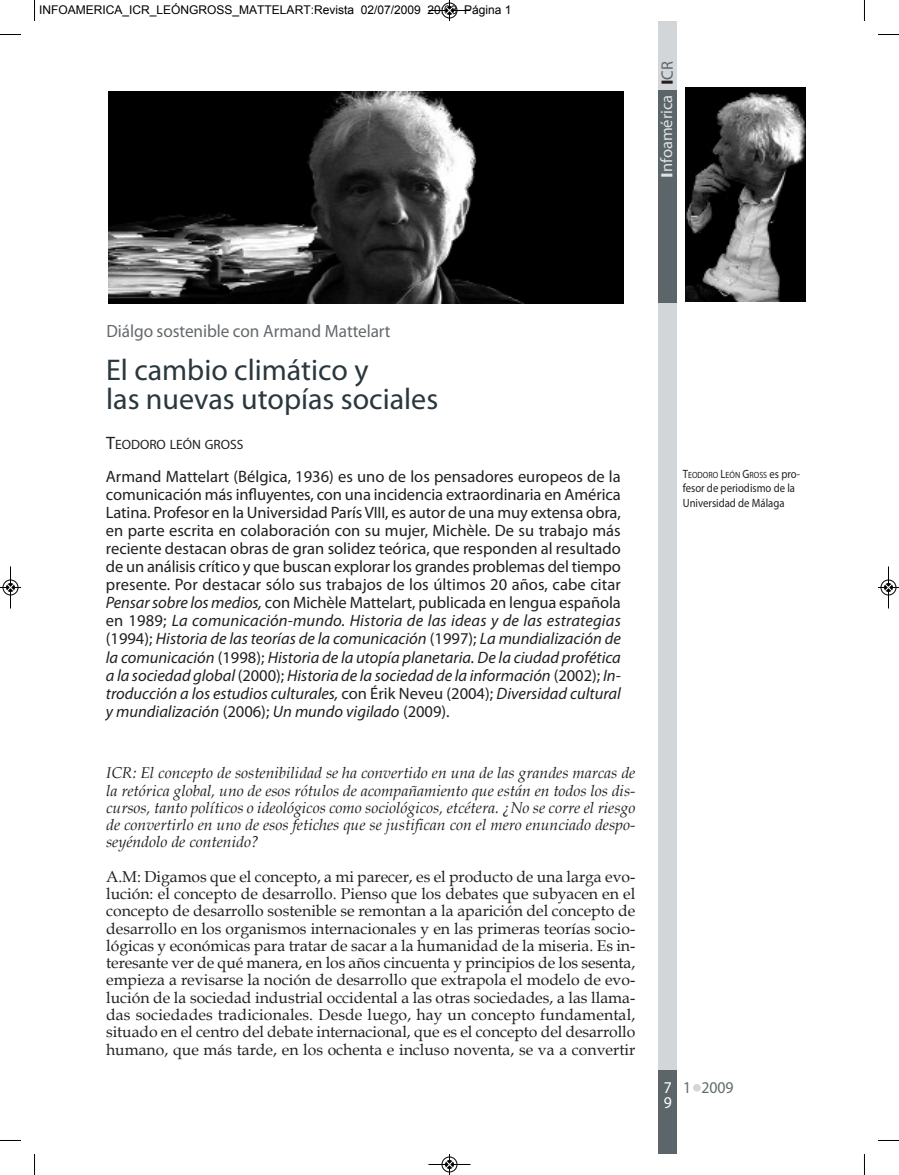
<style>
.page{position:relative;width:899px;height:1175px;background:#fff}
.page>*{position:absolute;margin:0;border:0;box-sizing:border-box;transform-origin:0 0}
.t1{font:30px/28.5px "Myriad Pro";color:#2a373d}
.t2{font:17.7px "Myriad Pro";letter-spacing:-.005em;color:#64696d}
.t3{font:16.5px/18px "Myriad Pro";letter-spacing:-.005em;color:#231f20;text-align:justify}
.t4{font:16.5px "Myriad Pro";color:#e0e3e4}
.t5{font:16.5px "Myriad Pro";color:#636c6e;scale:.95 1}
.t6{font:16.5px/15px "Myriad Pro";color:#fff;scale:.95 1}
.t7{font:15.75px/17.2px "Book Antiqua";color:#231f20;text-align:justify}
.t8{font:italic 15.75px/17.2px "Book Antiqua";color:#231f20;text-align:justify}
.t9{font:13.5px "Myriad Pro";color:#231f20}
.t10{font:12px "Arial";color:#000}
.t11{font:12px/14.2px "Myriad Pro";color:#231f20;scale:.89 1}
.t12{font:9px "Myriad Pro";color:#231f20;scale:.89 1}
.s1{font-weight:700}
.s2{font-weight:700;color:#231f20}
.s3{color:#5b656a}
.s4{font-size:18px}
.s5{font-style:italic}
.s6{font-size:12px}
</style>
<div class="page">
<div style="left:657px;top:35px;width:19px;height:1104px;background:#d3d6d8"></div>
<div style="left:692px;top:1084px;width:8px;height:7px;background:#d3d6d8;border-radius:50%"></div>
<div style="left:657px;top:35px;width:19px;height:268px;background:#5b656a"></div>
<div style="left:657px;top:1069px;width:19px;height:85px;background:#5b656a"></div>
<img style="left:108px;top:91px;width:515px;height:212px">
<div style="left:657px;top:21px;width:19px;height:69px;background:#d3d6d8"></div>
<img style="left:685px;top:88px;width:120px;height:214px">
<svg style="left:34px;top:0;width:1px;height:21px"></svg>
<svg style="left:0;top:34px;width:21px;height:1px"></svg>
<svg style="left:878px;top:34px;width:20px;height:1px"></svg>
<svg style="left:34px;top:1154px;width:1px;height:21px"></svg>
<svg style="left:0;top:1140px;width:21px;height:1px"></svg>
<svg style="left:878px;top:1140px;width:20px;height:1px"></svg>
<svg style="left:428px;top:0;width:43px;height:21px"></svg>
<svg style="left:428px;top:1154px;width:43px;height:21px"></svg>
<svg style="left:0;top:566px;width:21px;height:43px"></svg>
<svg style="left:878px;top:566px;width:20px;height:43px"></svg>
<p class="t10" style="left:39px;top:3px;width:474px">INFOAMERICA_ICR_LEÓNGROSS_MATTELART:Revista 02/07/2009 20:03 Página 1</p>
<p class="t4" style="left:660px;top:178px;width:118px;rotate:-90deg"><span class="s1">I</span>nfoamérica <span class="s2">I</span><span class="s3">Cr</span></p>
<p class="t2" style="left:106px;top:324px;width:286px">diálgo sostenible con Armand Mattelart</p>
<h1 class="t1" style="left:106px;top:358px;width:333px">el cambio climático y<br>las nuevas utopías sociales</h1>
<p class="t9" style="left:106px;top:440px;width:139px"><span class="s4">T</span>eodoro León Gross</p>
<p class="t3" style="left:106px;top:469px;width:516px">Armand Mattelart (Bélgica, 1936) es uno de los pensadores europeos de la comunicación más influyentes, con una incidencia extraordinaria en América Latina. Profesor en la Universidad ParísVIII, es autor de una muy extensa obra, en parte escrita en colaboración con su mujer, Michèle. de su trabajo más reciente destacan obras de gran solidez teórica, que responden al resultado de un análisis crítico y que buscan explorar los grandes problemas del tiempo presente. Por destacar sólo sus trabajos de los últimos 20 años, cabe citar <span class="s5">Pensarsobre los medios,</span> con Michèle Mattelart, publicada en lengua española en 1989; <span class="s5">La comunicación-mundo. Historia de las ideas y de las estrategias </span>(1994); <span class="s5">Historia de las teorías de la comunicación</span> (1997); <span class="s5">La mundialización de la comunicación</span> (1998); <span class="s5">Historia de la utopía planetaria. De la ciudad profética a la sociedad global</span> (2000); <span class="s5">Historia de la sociedad de la información</span> (2002); <span class="s5">In&shy;troducción a los estudios culturales,</span> con Érik neveu (2004); <span class="s5">Diversidad cultural y mundialización</span> (2006); <span class="s5">Un mundo vigilado</span> (2009).</p>
<p class="t12" style="left:682px;top:472px;width:133px"><span class="s6">T</span>eodoro <span class="s6">L</span>eón <span class="s6">G</span>ross <span class="s6">es pro-</span></p>
<p class="t11" style="left:682px;top:482px;width:128px">fesor de periodismo de la<br>Universidad de Málaga</p>
<p class="t8" style="left:106px;top:764px;width:530px">ICR: El concepto de sostenibilidad se ha convertido en una de las grandes marcas de la retórica global, uno de esos rótulos de acompañamiento que están en todos los dis&shy;cursos, tanto políticos o ideológicos como sociológicos, etcétera. ¿No se corre el riesgo de convertirlo en uno de esos fetiches que se justifican con el mero enunciado despo&shy;seyéndolo de contenido?</p>
<p class="t7" style="left:106px;top:868px;width:530px">A.M: Digamos que el concepto, a mi parecer, es el producto de una larga evo&shy;lución: el concepto de desarrollo. Pienso que los debates que subyacen en el concepto de desarrollo sostenible se remontan a la aparición del concepto de desarrollo en los organismos internacionales y en las primeras teorías socio&shy;lógicas y económicas para tratar de sacar a la humanidad de la miseria. Es in&shy;teresante ver de qué manera, en los años cincuenta y principios de los sesenta, empieza a revisarse la noción de desarrollo que extrapola el modelo de evo&shy;lución de la sociedad industrial occidental a las otras sociedades, a las llama&shy;das sociedades tradicionales. Desde luego, hay un concepto fundamental, situado en el centro del debate internacional, que es el concepto del desarrollo humano, que más tarde, en los ochenta e incluso noventa, se va a convertir</p>
<p class="t6" style="left:663px;top:1081px;width:10px">7<br>9</p>
<p class="t5" style="left:683px;top:1080px;width:54px">1 2009</p>
</div>
